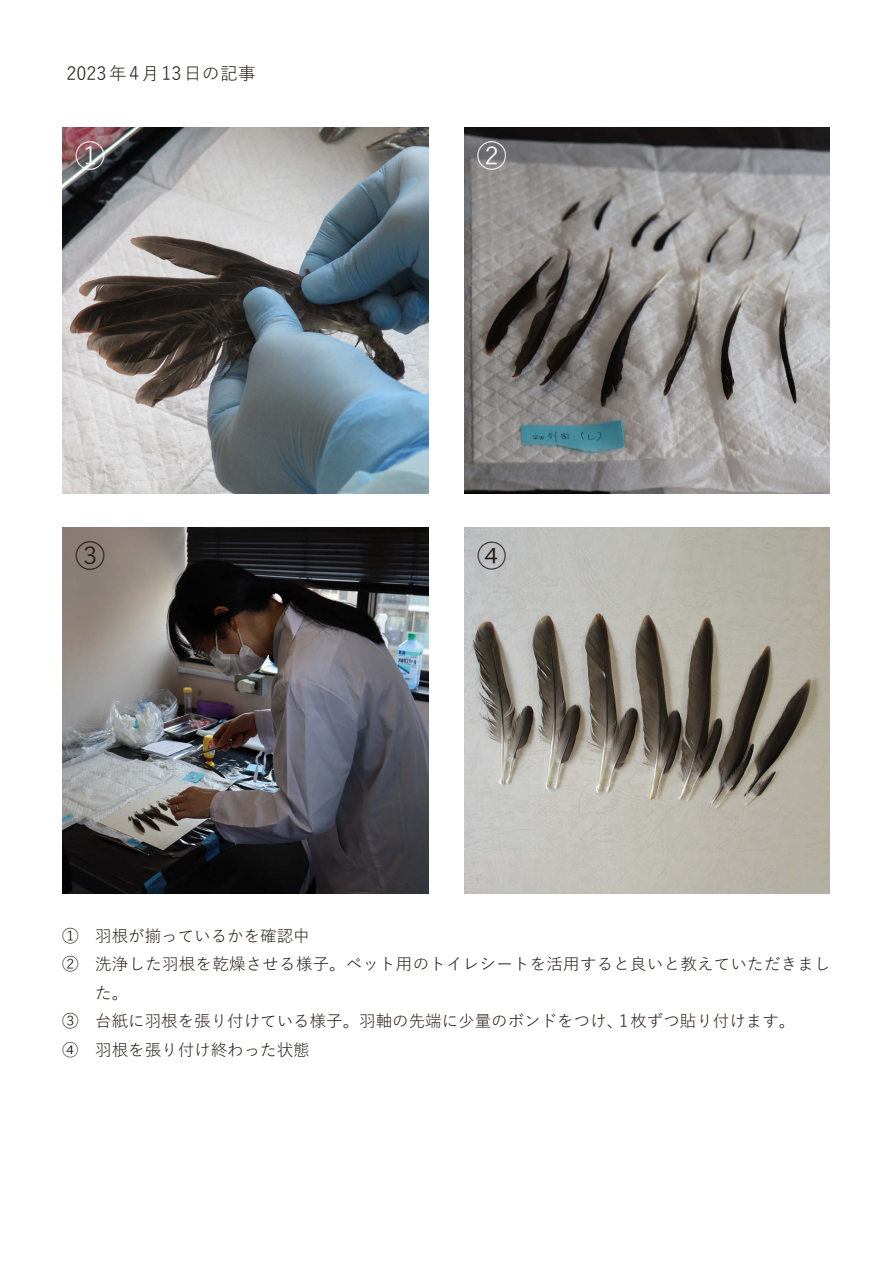
<style>
.page{position:relative;width:893px;height:1263px;background:#fff}
.page>*{position:absolute;margin:0;border:0;box-sizing:border-box;transform-origin:0 0}
.t1{font:30px "Yu Gothic";color:#fff}
.t2{font:30px "Yu Gothic";color:#231916}
.t3{font:30px "Koz Go Pr 6 N";color:#231916}
.t4{font:18px "Yu Gothic";color:#231916}
.t5{font:16.5px "Yu Gothic";color:#231916}
.s1{font-family:"Koz Go Pr 6 N"}
</style>
<div class="page">
<img style="left:62px;top:128px;width:366px;height:366px">
<img style="left:464px;top:128px;width:366px;height:366px">
<img style="left:62px;top:528px;width:366px;height:365px">
<img style="left:464px;top:528px;width:366px;height:365px">
<p class="t4" style="left:67px;top:56px;width:191px">2023年4月13日の記事</p>
<h1 class="t1" style="left:75px;top:128px;width:31px">①</h1>
<h1 class="t1" style="left:477px;top:128px;width:31px">②</h1>
<h1 class="t2" style="left:75px;top:528px;width:31px">③</h1>
<h1 class="t3" style="left:477px;top:539px;width:31px">④</h1>
<p class="t5" style="left:62px;top:920px;width:249px">① 羽根が揃っているかを確認中</p>
<p class="t5" style="left:62px;top:949px;width:770px">② 洗浄した羽根を乾燥させる様子。ペット用のトイレシートを活用すると良いと教えていただきまし</p>
<p class="t5" style="left:95px;top:977px;width:34px">た。</p>
<p class="t5" style="left:62px;top:1006px;width:735px">③ 台紙に羽根を張り付けている様子。羽軸の先端に少量のボンドをつけ、1枚ずつ貼り付けます。</p>
<p class="t5" style="left:62px;top:1034px;width:249px"><span class="s1">④</span> 羽根を張り付け終わった状態</p>
</div>
